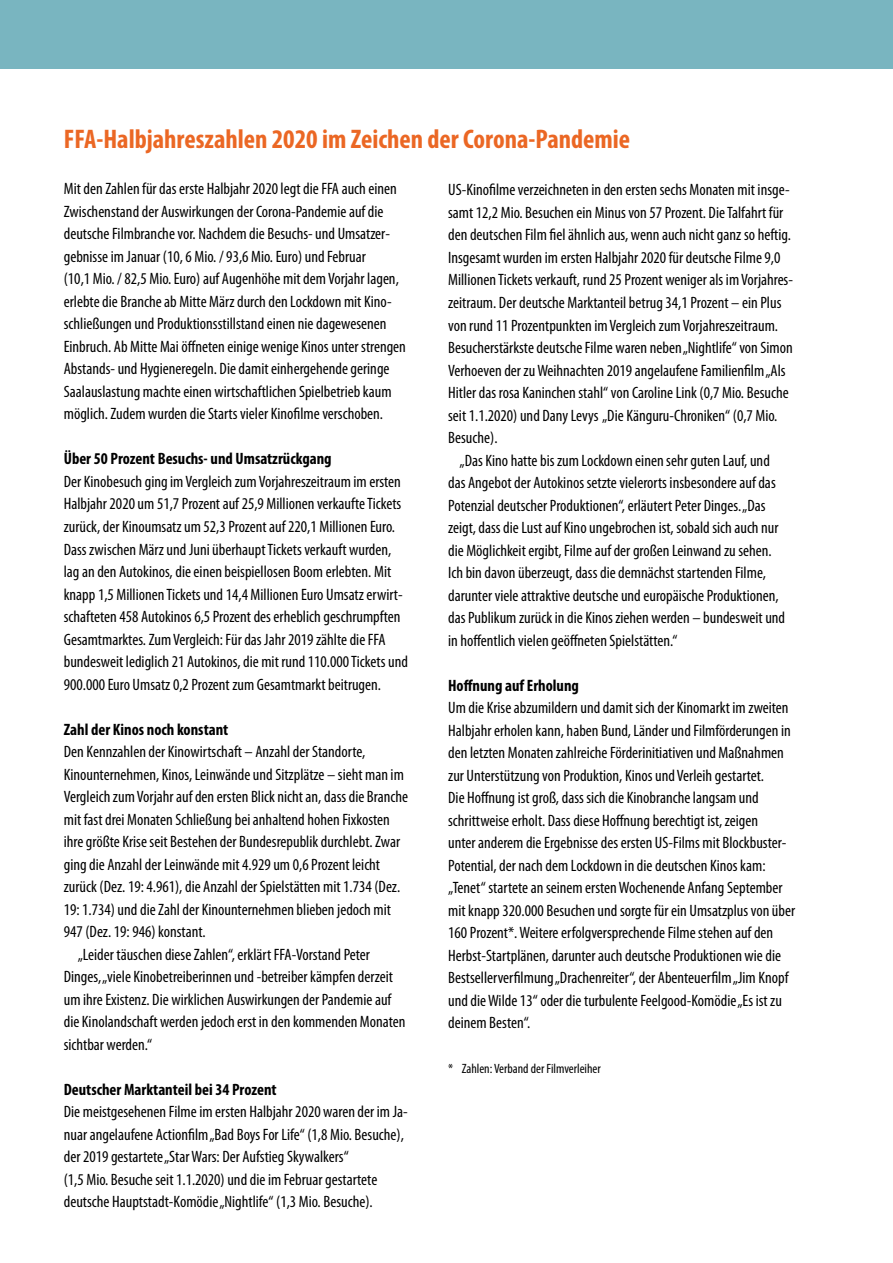
<style>
.page{position:relative;width:893px;height:1263px;background:#fff}
.page>*{position:absolute;margin:0;border:0;box-sizing:border-box;transform-origin:0 0}
.t1{font:700 condensed 27px "Myriad Pro";color:#eb6724}
.t2{font:condensed 16.5px/22.5px "Myriad Pro";color:#000}
.t3{font:700 condensed 16.5px "Myriad Pro";color:#000}
.t4{font:condensed 13.5px "Myriad Pro";color:#000}
</style>
<div class="page">
<div style="left:0;top:0;width:893px;height:68px;background:#79b5c0"></div>
<h1 class="t1" style="left:64px;top:122px;width:568px">FFA-Halbjahreszahlen 2020 im Zeichen der Corona-Pandemie</h1>
<p class="t2" style="left:64px;top:177px;width:344px">Mit den Zahlen für das erste Halbjahr 2020 legt die FFA auch einen Zwischenstand der Auswirkungen der Corona-Pandemie auf die deutsche Filmbranche vor. Nachdem die Besuchs- und Umsatzer&shy;gebnisse im Januar (10, 6 Mio. / 93,6 Mio. Euro) und Februar<br>(10,1 Mio. / 82,5 Mio. Euro) auf Augenhöhe mit dem Vorjahr lagen, erlebte die Branche ab Mitte März durch den Lockdown mit Kino&shy;schließungen und Produktionsstillstand einen nie dagewesenen Einbruch. Ab Mitte Mai öffneten einige wenige Kinos unter strengen Abstands- und Hygieneregeln. Die damit einhergehende geringe Saalauslastung machte einen wirtschaftlichen Spielbetrieb kaum möglich. Zudem wurden die Starts vieler Kinofilme verschoben.</p>
<p class="t3" style="left:64px;top:449px;width:269px">Über 50 Prozent Besuchs- und Umsatzrückgang</p>
<p class="t2" style="left:64px;top:470px;width:346px">Der Kinobesuch ging im Vergleich zum Vorjahreszeitraum im ersten Halbjahr 2020 um 51,7 Prozent auf 25,9 Millionen verkaufte Tickets zurück, der Kinoumsatz um 52,3 Prozent auf 220,1 Millionen Euro.<br>Dass zwischen März und Juni überhaupt Tickets verkauft wurden, lag an den Autokinos, die einen beispiellosen Boom erlebten. Mit knapp 1,5 Millionen Tickets und 14,4 Millionen Euro Umsatz erwirt&shy;schafteten 458 Autokinos 6,5 Prozent des erheblich geschrumpften Gesamtmarktes. Zum Vergleich: Für das Jahr 2019 zählte die FFA bundesweit lediglich 21 Autokinos, die mit rund 110.000 Tickets und 900.000 Euro Umsatz 0,2 Prozent zum Gesamtmarkt beitrugen.</p>
<p class="t3" style="left:64px;top:719px;width:166px">Zahl der Kinos noch konstant</p>
<p class="t2" style="left:64px;top:740px;width:303px">Den Kennzahlen der Kinowirtschaft – Anzahl der Standorte,</p>
<p class="t2" style="left:64px;top:763px;width:342px">Kinounternehmen, Kinos, Leinwände und Sitzplätze – sieht man im</p>
<p class="t2" style="left:64px;top:785px;width:346px">Vergleich zum Vorjahr auf den ersten Blick nicht an, dass die Branche</p>
<p class="t2" style="left:64px;top:808px;width:328px">mit fast drei Monaten Schließung bei anhaltend hohen Fixkosten</p>
<p class="t2" style="left:64px;top:830px;width:338px">ihre größte Krise seit Bestehen der Bundesrepublik durchlebt. Zwar</p>
<p class="t2" style="left:64px;top:853px;width:318px">ging die Anzahl der Leinwände mit 4.929 um 0,6 Prozent leicht</p>
<p class="t2" style="left:64px;top:875px;width:338px">zurück (Dez. 19: 4.961), die Anzahl der Spielstätten mit 1.734 (Dez.</p>
<p class="t2" style="left:64px;top:898px;width:329px">19: 1.734) und die Zahl der Kinounternehmen blieben jedoch mit</p>
<p class="t2" style="left:64px;top:920px;width:143px">947 (Dez. 19: 946) konstant.</p>
<p class="t2" style="left:78px;top:943px;width:294px">„Leider täuschen diese Zahlen“, erklärt FFA-Vorstand Peter</p>
<p class="t2" style="left:64px;top:965px;width:331px">Dinges, „viele Kinobetreiberinnen und -betreiber kämpfen derzeit</p>
<p class="t2" style="left:64px;top:988px;width:329px">um ihre Existenz. Die wirklichen Auswirkungen der Pandemie auf</p>
<p class="t2" style="left:64px;top:1010px;width:343px">die Kinolandschaft werden jedoch erst in den kommenden Monaten</p>
<p class="t2" style="left:64px;top:1033px;width:90px">sichtbar werden.“</p>
<p class="t3" style="left:64px;top:1079px;width:214px">Deutscher Marktanteil bei 34 Prozent</p>
<p class="t2" style="left:64px;top:1100px;width:345px">Die meistgesehenen Filme im ersten Halbjahr 2020 waren der im Ja&shy;nuar angelaufene Actionfilm „Bad Boys For Life“ (1,8 Mio. Besuche), der 2019 gestartete „Star Wars: Der Aufstieg Skywalkers“<br>(1,5 Mio. Besuche seit 1.1.2020) und die im Februar gestartete deutsche Hauptstadt-Komödie „Nightlife“ (1,3 Mio. Besuche).</p>
<p class="t2" style="left:448px;top:179px;width:346px">US-Kinofilme verzeichneten in den ersten sechs Monaten mit insge&shy;samt 12,2 Mio. Besuchen ein Minus von 57 Prozent. Die Talfahrt für den deutschen Film fiel ähnlich aus, wenn auch nicht ganz so heftig.<br>Insgesamt wurden im ersten Halbjahr 2020 für deutsche Filme 9,0<br>Millionen Tickets verkauft, rund 25 Prozent weniger als im Vorjahres&shy;zeitraum. Der deutsche Marktanteil betrug 34,1 Prozent – ein Plus von rund 11 Prozentpunkten im Vergleich zum Vorjahreszeitraum.<br>Besucherstärkste deutsche Filme waren neben „Nightlife“ von Simon Verhoeven der zu Weihnachten 2019 angelaufene Familienfilm „Als Hitler das rosa Kaninchen stahl“ von Caroline Link (0,7 Mio. Besuche seit 1.1.2020) und Dany Levys „Die Känguru-Chroniken“ (0,7 Mio.<br>Besuche).</p>
<p class="t2" style="left:448px;top:449px;width:338px;text-indent:11px">„Das Kino hatte bis zum Lockdown einen sehr guten Lauf, und das Angebot der Autokinos setzte vielerorts insbesondere auf das Potenzial deutscher Produktionen“, erläutert Peter Dinges. „Das zeigt, dass die Lust auf Kino ungebrochen ist, sobald sich auch nur die Möglichkeit ergibt, Filme auf der großen Leinwand zu sehen.<br>Ich bin davon überzeugt, dass die demnächst startenden Filme, darunter viele attraktive deutsche und europäische Produktionen, das Publikum zurück in die Kinos ziehen werden – bundesweit und in hoffentlich vielen geöffneten Spielstätten.“</p>
<p class="t3" style="left:448px;top:675px;width:132px">Hoffnung auf Erholung</p>
<p class="t2" style="left:448px;top:696px;width:348px">Um die Krise abzumildern und damit sich der Kinomarkt im zweiten Halbjahr erholen kann, haben Bund, Länder und Filmförderungen in den letzten Monaten zahlreiche Förderinitiativen und Maßnahmen zur Unterstützung von Produktion, Kinos und Verleih gestartet.<br>Die Hoffnung ist groß, dass sich die Kinobranche langsam und schrittweise erholt. Dass diese Hoffnung berechtigt ist, zeigen<br>unter anderem die Ergebnisse des ersten US-Films mit Blockbuster-Potential, der nach dem Lockdown in die deutschen Kinos kam: „Tenet“ startete an seinem ersten Wochenende Anfang September mit knapp 320.000 Besuchen und sorgte für ein Umsatzplus von über 160 Prozent*. Weitere erfolgversprechende Filme stehen auf den Herbst-Startplänen, darunter auch deutsche Produktionen wie die Bestsellerverfilmung „Drachenreiter“, der Abenteuerfilm „Jim Knopf und die Wilde 13“ oder die turbulente Feelgood-Komödie „Es ist zu deinem Besten“.</p>
<p class="t4" style="left:448px;top:1060px;width:154px">* Zahlen: Verband der Filmverleiher</p>
</div>
